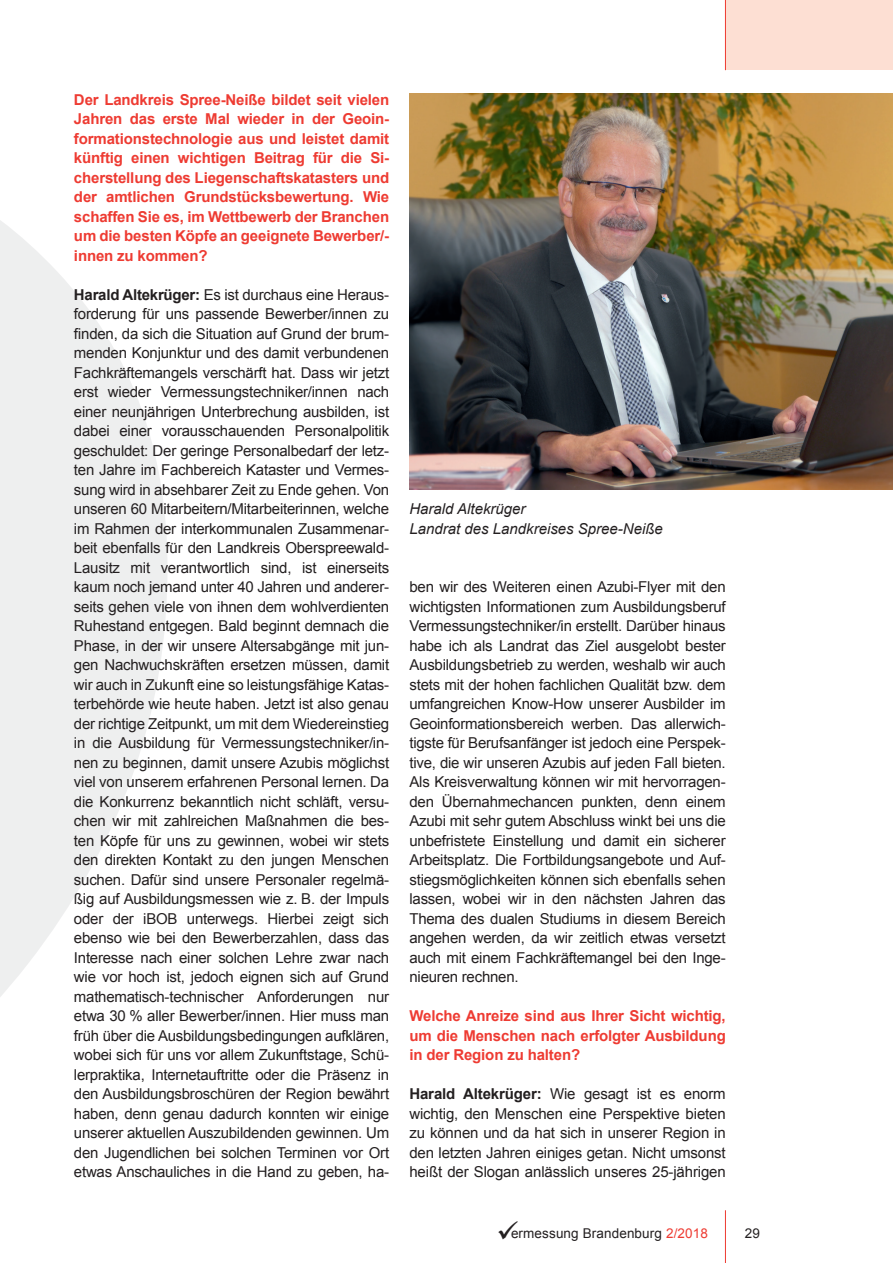
<style>
.page{position:relative;width:893px;height:1263px;background:#fff}
.page>*{position:absolute;margin:0;border:0;box-sizing:border-box;transform-origin:0 0}
.Fliess{font:15px/19.5px "Arial";letter-spacing:-.015em;color:#231f20;text-align:justify}
.Fliess-2{font:700 15px/19.5px "Arial";letter-spacing:-.01em;color:#ee3b32;text-align:justify}
.Fliess-3{font:italic 15px "Arial";color:#231f20}
.t1{font:13.5px "Arial";letter-spacing:.01em;color:#231f20}
.s1{font-weight:700}
.s2{color:#ee3b32}
</style>
<div class="page">
<div style="left:725px;top:0;width:168px;height:70px;background:#fddfd3"></div>
<hr style="left:725px;top:0;width:1px;height:70px;background:#ee3b32">
<hr style="left:725px;top:1210px;width:1px;height:53px;background:#ee3b32">
<svg style="left:0;top:220px;width:167px;height:777px;fill:#eeefef"></svg>
<img style="left:409px;top:94px;width:484px;height:395px">
<p class="Fliess-2" style="left:74px;top:90px;width:317px">Der Landkreis Spree-Neiße bildet seit vielen Jahren das erste Mal wieder in der Geoin&shy;formationstechnologie aus und leistet damit künftig einen wichtigen Beitrag für die Si&shy;cherstellung des Liegenschaftskatasters und der amtlichen Grundstücksbewertung. Wie schaffen Sie es, im Wettbewerb der Branchen um die besten Köpfe an geeignete Bewerber/- innen zu kommen?</p>
<p class="Fliess" style="left:74px;top:285px;width:317px"><span class="s1">Harald Altekrüger:</span> Es ist durchaus eine Heraus&shy;forderung für uns passende Bewerber/innen zu finden, da sich die Situation auf Grund der brum&shy;menden Konjunktur und des damit verbundenen Fachkräftemangels verschärft hat. Dass wir jetzt erst wieder Vermessungstechniker/innen nach einer neunjährigen Unterbrechung ausbilden, ist dabei einer vorausschauenden Personalpolitik geschuldet: Der geringe Personalbedarf der letz&shy;ten Jahre im Fachbereich Kataster und Vermes&shy;sung wird in absehbarer Zeit zu Ende gehen. Von unseren 60 Mitarbeitern/Mitarbeiterinnen, welche im Rahmen der interkommunalen Zusammenar&shy;beit ebenfalls für den Landkreis Oberspreewald-Lausitz mit verantwortlich sind, ist einerseits kaum noch jemand unter 40 Jahren und anderer&shy;seits gehen viele von ihnen dem wohlverdienten Ruhestand entgegen. Bald beginnt demnach die Phase, in der wir unsere Altersabgänge mit jun&shy;gen Nachwuchskräften ersetzen müssen, damit wir auch in Zukunft eine so leistungsfähige Katas&shy;terbehörde wie heute haben. Jetzt ist also genau der richtige Zeitpunkt, um mit dem Wiedereinstieg in die Ausbildung für Vermessungstechniker/in&shy;nen zu beginnen, damit unsere Azubis möglichst viel von unserem erfahrenen Personal lernen. Da die Konkurrenz bekanntlich nicht schläft, versu&shy;chen wir mit zahlreichen Maßnahmen die bes&shy;ten Köpfe für uns zu gewinnen, wobei wir stets den direkten Kontakt zu den jungen Menschen suchen. Dafür sind unsere Personaler regelmä&shy;ßig auf Ausbildungsmessen wie z. B. der Impuls oder der iBOB unterwegs. Hierbei zeigt sich ebenso wie bei den Bewerberzahlen, dass das Interesse nach einer solchen Lehre zwar nach wie vor hoch ist, jedoch eignen sich auf Grund mathematisch-technischer Anforderungen nur etwa 30 % aller Bewerber/innen. Hier muss man früh über die Ausbildungsbedingungen aufklären, wobei sich für uns vor allem Zukunftstage, Schü&shy;lerpraktika, Internetauftritte oder die Präsenz in den Ausbildungsbroschüren der Region bewährt haben, denn genau dadurch konnten wir einige unserer aktuellen Auszubildenden gewinnen. Um den Jugendlichen bei solchen Terminen vor Ort etwas Anschauliches in die Hand zu geben, ha-</p>
<p class="Fliess-3" style="left:409px;top:499px;width:118px">Harald Altekrüger</p>
<p class="Fliess-3" style="left:409px;top:519px;width:255px">Landrat des Landkreises Spree-Neiße</p>
<p class="Fliess" style="left:409px;top:577px;width:318px">ben wir des Weiteren einen Azubi-Flyer mit den wichtigsten Informationen zum Ausbildungsberuf Vermessungstechniker/in erstellt. Darüber hinaus habe ich als Landrat das Ziel ausgelobt bester Ausbildungsbetrieb zu werden, weshalb wir auch stets mit der hohen fachlichen Qualität bzw. dem umfangreichen Know-How unserer Ausbilder im Geoinformationsbereich werben. Das allerwich&shy;tigste für Berufsanfänger ist jedoch eine Perspek&shy;tive, die wir unseren Azubis auf jeden Fall bieten.<br>Als Kreisverwaltung können wir mit hervorragen&shy;den Übernahmechancen punkten, denn einem Azubi mit sehr gutem Abschluss winkt bei uns die unbefristete Einstellung und damit ein sicherer Arbeitsplatz. Die Fortbildungsangebote und Auf&shy;stiegsmöglichkeiten können sich ebenfalls sehen lassen, wobei wir in den nächsten Jahren das Thema des dualen Studiums in diesem Bereich angehen werden, da wir zeitlich etwas versetzt auch mit einem Fachkräftemangel bei den Inge&shy;nieuren rechnen.</p>
<p class="Fliess-2" style="left:409px;top:1006px;width:318px">Welche Anreize sind aus Ihrer Sicht wichtig, um die Menschen nach erfolgter Ausbildung in der Region zu halten?</p>
<p class="Fliess" style="left:409px;top:1084px;width:318px"><span class="s1">Harald Altekrüger:</span> Wie gesagt ist es enorm wichtig, den Menschen eine Perspektive bieten zu können und da hat sich in unserer Region in den letzten Jahren einiges getan. Nicht umsonst heißt der Slogan anlässlich unseres 25-jährigen</p>
<p class="t1" style="left:497px;top:1224px;width:213px">✓ermessung Brandenburg <span class="s2">2/2018</span></p>
<p class="t1" style="left:745px;top:1224px;width:17px">29</p>
</div>
